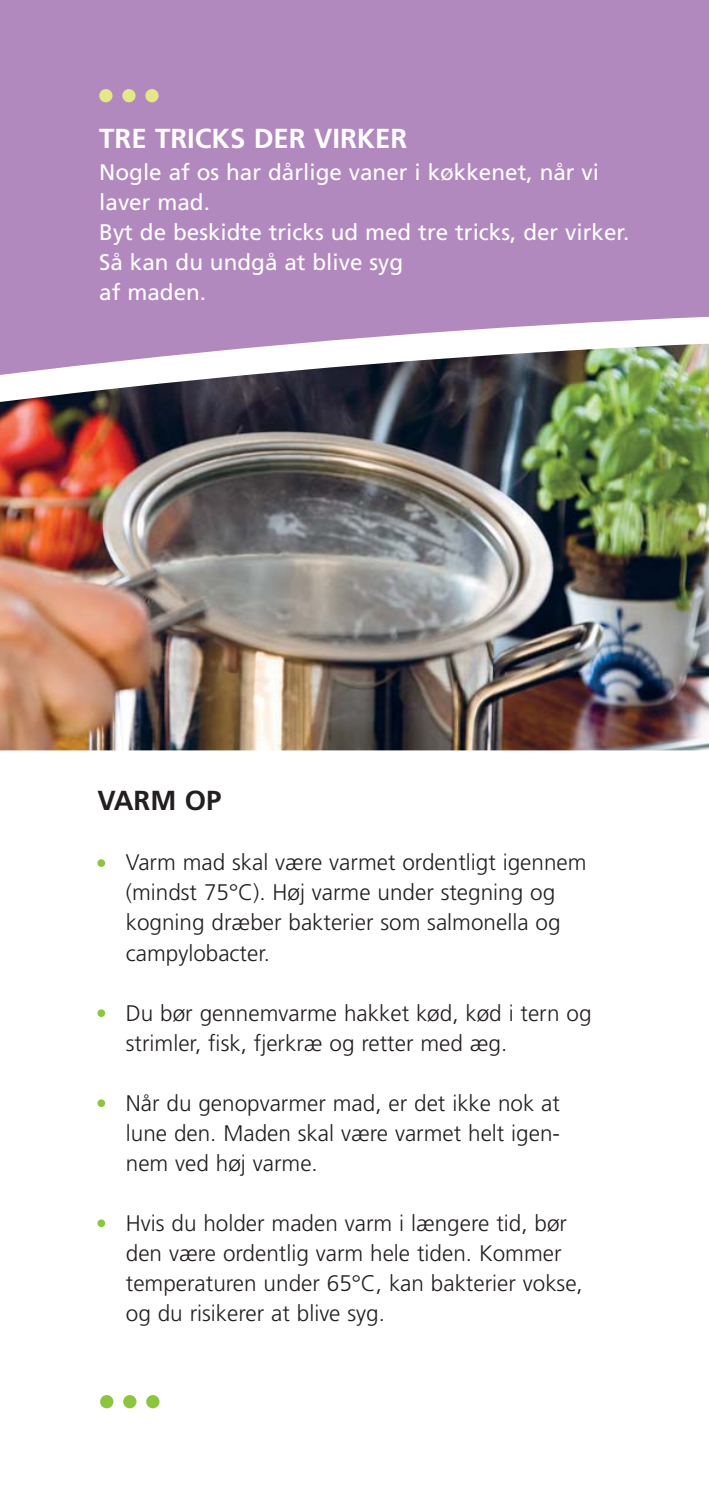
<style>
.page{position:relative;width:709px;height:1489px;background:#fff}
.page>*{position:absolute;margin:0;border:0;box-sizing:border-box;transform-origin:0 0}
.t1{font:700 27.5px "Frutiger";color:#fff}
.t2{font:700 27.5px "Frutiger";color:#231f20}
.t3{font:300 22.5px/30px "Frutiger";color:#231f20}
.t4{font:22.5px/30px "Frutiger";color:#fff}
</style>
<div class="page">
<div style="left:100px;top:1394px;width:13px;height:14px;background:#8cc63f;border-radius:50%"></div>
<div style="left:123px;top:1394px;width:13px;height:14px;background:#8cc63f;border-radius:50%"></div>
<div style="left:146px;top:1394px;width:13px;height:14px;background:#8cc63f;border-radius:50%"></div>
<div style="left:97px;top:859px;width:8px;height:7px;background:#8cc63f;border-radius:50%"></div>
<div style="left:97px;top:1009px;width:8px;height:7px;background:#8cc63f;border-radius:50%"></div>
<div style="left:97px;top:1099px;width:8px;height:7px;background:#8cc63f;border-radius:50%"></div>
<div style="left:97px;top:1219px;width:8px;height:7px;background:#8cc63f;border-radius:50%"></div>
<div style="left:0;top:0;width:709px;height:400px;background:#b289be"></div>
<img style="left:0;top:427px;width:709px;height:323px">
<div style="left:99px;top:89px;width:13px;height:13px;background:#e3e987;border-radius:50%"></div>
<div style="left:122px;top:89px;width:14px;height:13px;background:#e3e987;border-radius:50%"></div>
<div style="left:145px;top:89px;width:14px;height:13px;background:#e3e987;border-radius:50%"></div>
<img style="left:0;top:316px;width:709px;height:111px">
<p class="t1" style="left:99px;top:127px;width:309px">TRE TRICKS DER VIRKER</p>
<p class="t4" style="left:99px;top:159px;width:532px">Nogle af os har dårlige vaner i køkkenet, når vi laver mad.<br>Byt de beskidte tricks ud med tre tricks, der virker.<br>Så kan du undgå at blive syg<br>af maden.</p>
<p class="t2" style="left:97px;top:789px;width:126px">VARM OP</p>
<p class="t3" style="left:126px;top:849px;width:462px">Varm mad skal være varmet ordentligt igennem (mindst 75°C). Høj varme under stegning og kogning dræber bakterier som salmonella og campylobacter.</p>
<p class="t3" style="left:126px;top:999px;width:467px">Du bør gennemvarme hakket kød, kød i tern og strimler, fisk, fjerkræ og retter med æg.</p>
<p class="t3" style="left:126px;top:1089px;width:436px;text-align:justify">Når du genopvarmer mad, er det ikke nok at lune den. Maden skal være varmet helt igen&shy;nem ved høj varme.</p>
<p class="t3" style="left:126px;top:1209px;width:458px">Hvis du holder maden varm i længere tid, bør den være ordentlig varm hele tiden. Kommer temperaturen under 65°C, kan bakterier vokse, og du risikerer at blive syg.</p>
</div>
